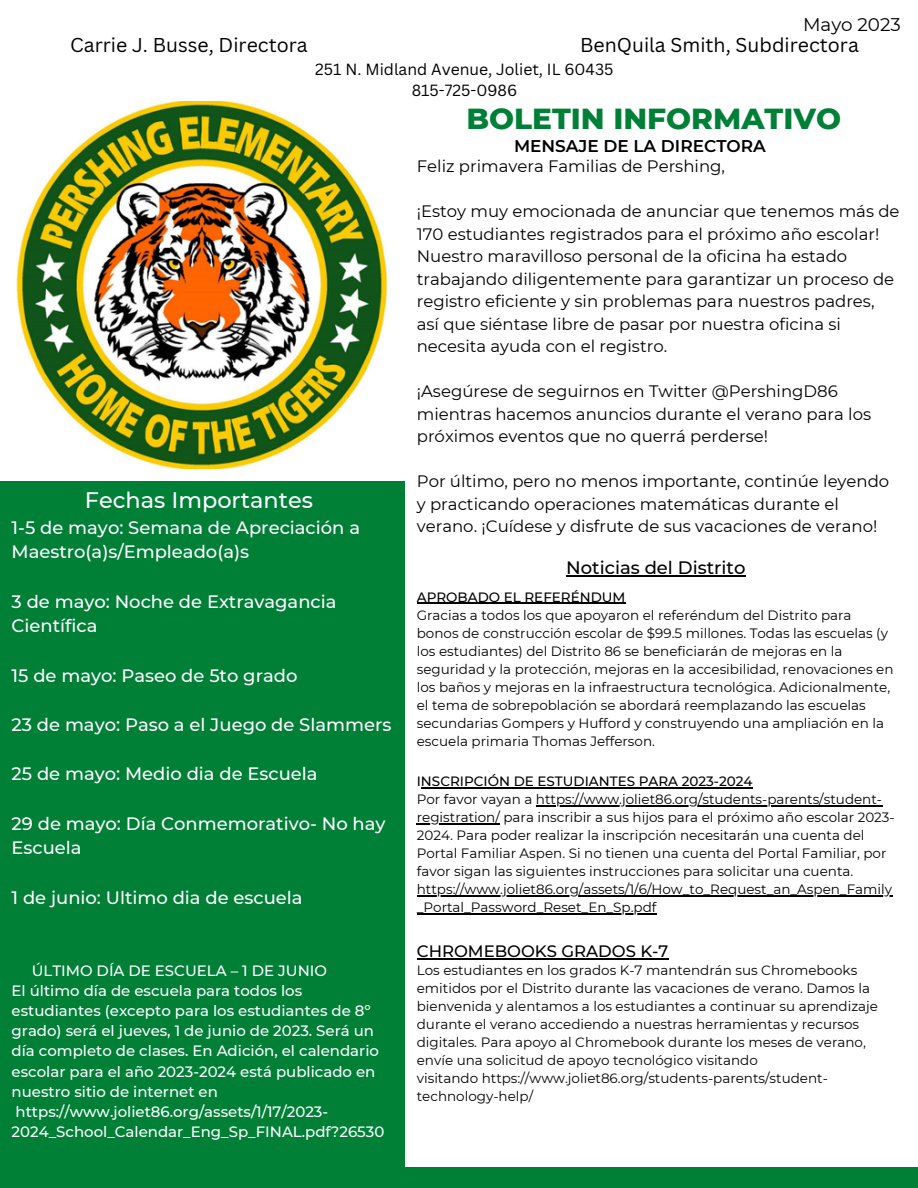
<style>
.page{position:relative;width:918px;height:1188px;background:#fff}
.page>*{position:absolute;margin:0;border:0;box-sizing:border-box;transform-origin:0 0}
.t1{font:800 29.55px "Montserrat";color:#008037}
.t2{font:500 22.35px "Montserrat";color:#fff}
.t3{font:600 21.15px "Montserrat";color:#fff}
.t4{font:19.5px "Canva Sans";color:#000}
.t5{font:18.3px "Montserrat";color:#000}
.t6{font:500 18px/24.6px "Montserrat";color:#fff}
.t7{font:500 18px "Montserrat";color:#000}
.t8{font:500 16.95px "Montserrat";color:#fff}
.t9{font:600 16.95px "Montserrat";color:#000}
.t10{font:16.5px/22.5px "Montserrat";color:#000}
.t11{font:500 16.5px "Montserrat";color:#000}
.t12{font:15.75px/21.3px "Canva Sans";color:#000;text-align:center}
.t13{font:500 15px/20.2px "Montserrat";color:#fff}
.t14{font:13.5px/18px "Montserrat";color:#000}
.t15{font:500 13.5px "Montserrat";color:#000}
</style>
<div class="page">
<div style="left:0;top:1167px;width:918px;height:21px;background:#008037"></div>
<div style="left:0;top:481px;width:405px;height:707px;background:#008037"></div>
<hr style="left:417px;top:603px;width:209px;height:1px;background:#000">
<hr style="left:421px;top:787px;width:332px;height:1px;background:#000">
<hr style="left:536px;top:805px;width:346px;height:1px;background:#000">
<hr style="left:417px;top:823px;width:83px;height:1px;background:#000">
<hr style="left:417px;top:895px;width:476px;height:1px;background:#000">
<hr style="left:417px;top:913px;width:239px;height:1px;background:#000">
<hr style="left:417px;top:958px;width:251px;height:1px;background:#000">
<hr style="left:566px;top:575px;width:180px;height:1px;background:#000">
<img style="left:17px;top:101px;width:370px;height:368px">
<h3 class="t5" style="left:803px;top:13px;width:99px">Mayo 2023</h3>
<h3 class="t4" style="left:70px;top:32px;width:239px">Carrie J. Busse, Directora</h3>
<h3 class="t4" style="left:580px;top:32px;width:280px">BenQuila Smith, Subdirectora</h3>
<p class="t12" style="left:315px;top:58px;width:300px">251 N. Midland Avenue, Joliet, IL 60435<br>815-725-0986</p>
<h3 class="t3" style="left:92px;top:479px;width:142px">03rd Teddy</h3>
<h2 class="t2" style="left:85px;top:486px;width:230px">Fechas Importantes</h2>
<h3 class="t6" style="left:12px;top:515px;width:350px">1-5 de mayo: Semana de Apreciación a<br>Maestro(a)s/Empleado(a)s</h3>
<h3 class="t6" style="left:12px;top:589px;width:326px">3 de mayo: Noche de Extravagancia<br>Científica</h3>
<h3 class="t6" style="left:12px;top:663px;width:287px">15 de mayo: Paseo de 5to grado</h3>
<h3 class="t6" style="left:12px;top:712px;width:381px">23 de mayo: Paso a el Juego de Slammers</h3>
<h3 class="t6" style="left:12px;top:762px;width:308px">25 de mayo: Medio dia de Escuela</h3>
<h3 class="t6" style="left:12px;top:811px;width:375px">29 de mayo: Día Conmemorativo- No hay<br>Escuela</h3>
<h3 class="t6" style="left:12px;top:885px;width:293px">1 de junio: Ultimo dia de escuela</h3>
<p class="t13" style="left:12px;top:960px;width:374px;text-indent:20px">ÚLTIMO DÍA DE ESCUELA – 1 DE JUNIO<br>El último día de escuela para todos los estudiantes (excepto para los estudiantes de 8º grado) será el jueves, 1 de junio de 2023. Será un día completo de clases. En Adición, el calendario escolar para el año 2023-2024 está publicado en nuestro sitio de internet en https://www.joliet86.org/assets/1/17/2023- 2024_School_Calendar_Eng_Sp_FINAL.pdf?26530</p>
<p class="t8" style="left:90px;top:962px;width:230px">Parents-Teachers meeting</p>
<p class="t8" style="left:90px;top:1008px;width:83px">Art Week</p>
<p class="t8" style="left:90px;top:1055px;width:207px">Field Trip to Fire Station</p>
<p class="t8" style="left:333px;top:1008px;width:53px">(07th)</p>
<p class="t8" style="left:333px;top:1055px;width:48px">(17th)</p>
<h1 class="t1" style="left:466px;top:100px;width:376px">BOLETIN INFORMATIVO</h1>
<p class="t9" style="left:514px;top:136px;width:253px">MENSAJE DE LA DIRECTORA</p>
<p class="t10" style="left:417px;top:155px;width:310px">Feliz primavera Familias de Pershing,</p>
<p class="t10" style="left:417px;top:200px;width:484px">¡Estoy muy emocionada de anunciar que tenemos más de 170 estudiantes registrados para el próximo año escolar!<br>Nuestro maravilloso personal de la oficina ha estado trabajando diligentemente para garantizar un proceso de registro eficiente y sin problemas para nuestros padres, así que siéntase libre de pasar por nuestra oficina si necesita ayuda con el registro.</p>
<p class="t10" style="left:417px;top:380px;width:456px">¡Asegúrese de seguirnos en Twitter @PershingD86 mientras hacemos anuncios durante el verano para los próximos eventos que no querrá perderse!</p>
<p class="t10" style="left:417px;top:470px;width:474px">Por último, pero no menos importante, continúe leyendo y practicando operaciones matemáticas durante el verano. ¡Cuídese y disfrute de sus vacaciones de verano!</p>
<h3 class="t7" style="left:566px;top:556px;width:181px">Noticias del Distrito</h3>
<p class="t15" style="left:417px;top:589px;width:210px">APROBADO EL REFERÉNDUM</p>
<p class="t14" style="left:417px;top:606px;width:478px">Gracias a todos los que apoyaron el referéndum del Distrito para bonos de construcción escolar de $99.5 millones. Todas las escuelas (y los estudiantes) del Distrito 86 se beneficiarán de mejoras en la seguridad y la protección, mejoras en la accesibilidad, renovaciones en los baños y mejoras en la infraestructura tecnológica. Adicionalmente, el tema de sobrepoblación se abordará reemplazando las escuelas secundarias Gompers y Hufford y construyendo una ampliación en la escuela primaria Thomas Jefferson.</p>
<p class="t15" style="left:417px;top:773px;width:337px">INSCRIPCIÓN DE ESTUDIANTES PARA 2023-2024</p>
<p class="t14" style="left:417px;top:790px;width:479px">Por favor vayan a https://www.joliet86.org/students-parents/student&shy;registration/ para inscribir a sus hijos para el próximo año escolar 2023- 2024. Para poder realizar la inscripción necesitarán una cuenta del Portal Familiar Aspen. Si no tienen una cuenta del Portal Familiar, por favor sigan las siguientes instrucciones para solicitar una cuenta. https://www.joliet86.org/assets/1/6/How_to_Request_an_Aspen_Family _Portal_Password_Reset_En_Sp.pdf</p>
<p class="t11" style="left:417px;top:941px;width:253px">CHROMEBOOKS GRADOS K-7</p>
<p class="t14" style="left:417px;top:961px;width:463px">Los estudiantes en los grados K-7 mantendrán sus Chromebooks emitidos por el Distrito durante las vacaciones de verano. Damos la bienvenida y alentamos a los estudiantes a continuar su aprendizaje durante el verano accediendo a nuestras herramientas y recursos digitales. Para apoyo al Chromebook durante los meses de verano, envíe una solicitud de apoyo tecnológico visitando<br>visitando https://www.joliet86.org/students-parents/student&shy;technology-help/</p>
</div>
